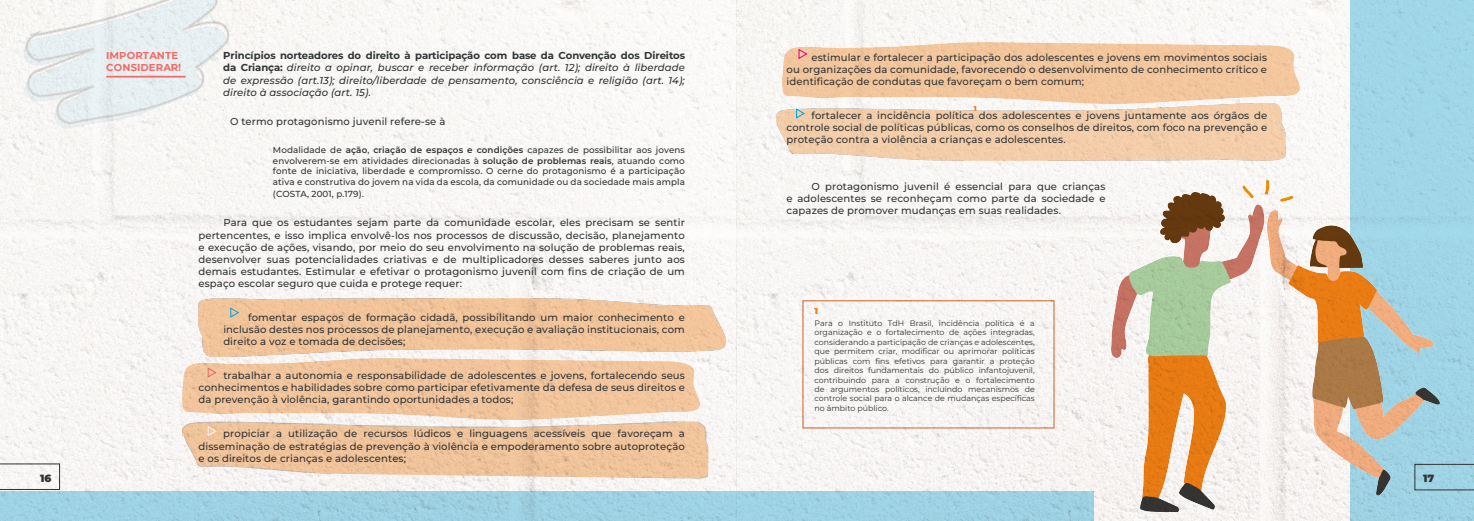
<style>
.page{position:relative;width:1474px;height:521px;background:#fff}
.page>*{position:absolute;margin:0;border:0;box-sizing:border-box;transform-origin:0 0}
.t1{font:100 10.5px "Montserrat";color:#343739}
.Estilo_de_parágrafo_1{font:100 10.06px/12.1px "Montserrat";letter-spacing:.01em;color:#343739;text-align:justify}
.Estilo_de_parágrafo_1-2{font:italic 100 10.06px/12.1px "Montserrat";letter-spacing:.01em;color:#343739;text-align:justify}
.t2{font:100 10.06px/12.1px "Montserrat";letter-spacing:.02em;color:#f16b67}
.Estilo_de_parágrafo_1-3{font:100 8.75px/10.5px "Montserrat";letter-spacing:.01em;color:#343739;text-align:justify}
.t3{font:100 8.75px "Montserrat";color:#f5852c}
.t4{font:100 7.88px/9.5px "Montserrat";color:#343739;text-align:justify}
.t5{font:100 7px "Montserrat";color:#f5852c}
.s1{font-style:normal}
.s2{font-weight:600}
</style>
<div class="page">
<img style="left:0;top:0;width:1473px;height:521px">
<hr style="left:106px;top:76px;width:80px;height:2px;background:#f16b67">
<p class="t2" style="left:106px;top:49px;width:76px">IMPORTANTE<br>CONSIDERAR!</p>
<p class="Estilo_de_parágrafo_1-2" style="left:223px;top:49px;width:463px"><span class="s1">Princípios norteadores do direito à participação com base da Convenção dos Direitos da Criança:</span> direito a opinar, buscar e receber informação (art. 12); direito à liberdade de expressão (art.13); direito/liberdade de pensamento, consciência e religião (art. 14); direito à associação (art. 15).</p>
<p class="Estilo_de_parágrafo_1" style="left:230px;top:115px;width:217px">O termo protagonismo juvenil refere-se à</p>
<p class="Estilo_de_parágrafo_1-3" style="left:273px;top:144px;width:413px">Modalidade de <span class="s2">ação</span>, <span class="s2">criação de espaços e condições</span> capazes de possibilitar aos jovens envolverem-se em atividades direcionadas à <span class="s2">solução de problemas reais</span>, atuando como fonte de iniciativa, liberdade e compromisso. O cerne do protagonismo é a participação ativa e construtiva do jovem na vida da escola, da comunidade ou da sociedade mais ampla</p>
<p class="Estilo_de_parágrafo_1-3" style="left:273px;top:188px;width:92px">(COSTA, 2001, p.179).</p>
<p class="Estilo_de_parágrafo_1" style="left:198px;top:217px;width:488px;text-indent:25px">Para que os estudantes sejam parte da comunidade escolar, eles precisam se sentir pertencentes, e isso implica envolvê-los nos processos de discussão, decisão, planejamento e execução de ações, visando, por meio do seu envolvimento na solução de problemas reais, desenvolver suas potencialidades criativas e de multiplicadores desses saberes junto aos demais estudantes. Estimular e efetivar o protagonismo juvenil com fins de criação de um espaço escolar seguro que cuida e protege requer:</p>
<p class="Estilo_de_parágrafo_1" style="left:223px;top:311px;width:463px;text-indent:25px">fomentar espaços de formação cidadã, possibilitando um maior conhecimento e inclusão destes nos processos de planejamento, execução e avaliação institucionais, com direito a voz e tomada de decisões;</p>
<p class="Estilo_de_parágrafo_1" style="left:198px;top:369px;width:488px;text-indent:25px">trabalhar a autonomia e responsabilidade de adolescentes e jovens, fortalecendo seus conhecimentos e habilidades sobre como participar efetivamente da defesa de seus direitos e da prevenção à violência, garantindo oportunidades a todos;</p>
<p class="Estilo_de_parágrafo_1" style="left:198px;top:427px;width:488px;text-indent:25px">propiciar a utilização de recursos lúdicos e linguagens acessíveis que favoreçam a disseminação de estratégias de prevenção à violência e empoderamento sobre autoproteção e os direitos de crianças e adolescentes;</p>
<p class="Estilo_de_parágrafo_1" style="left:786px;top:51px;width:482px;text-indent:25px">estimular e fortalecer a participação dos adolescentes e jovens em movimentos sociais ou organizações da comunidade, favorecendo o desenvolvimento de conhecimento crítico e identificação de condutas que favoreçam o bem comum;</p>
<p class="Estilo_de_parágrafo_1" style="left:786px;top:109px;width:482px;text-indent:25px">fortalecer a incidência política dos adolescentes e jovens juntamente aos órgãos de controle social de políticas públicas, como os conselhos de direitos, com foco na prevenção e proteção contra a violência a crianças e adolescentes.</p>
<p class="Estilo_de_parágrafo_1" style="left:786px;top:180px;width:320px;text-indent:25px">O protagonismo juvenil é essencial para que crianças e adolescentes se reconheçam como parte da sociedade e capazes de promover mudanças em suas realidades.</p>
<p class="t5" style="left:974px;top:103px;width:4px">1</p>
<p class="t3" style="left:814px;top:305px;width:5px">1</p>
<p class="t4" style="left:814px;top:318px;width:222px">Para o Instituto TdH Brasil, incidência política é a organização e o fortalecimento de ações integradas, considerando a participação de crianças e adolescentes, que permitem criar, modificar ou aprimorar políticas públicas com fins efetivos para garantir a proteção dos direitos fundamentais do público infantojuvenil, contribuindo para a construção e o fortalecimento de argumentos políticos, incluindo mecanismos de controle social para o alcance de mudanças específicas no âmbito público.</p>
<p class="t1" style="left:40px;top:471px;width:12px">16</p>
<p class="t1" style="left:1423px;top:471px;width:12px">17</p>
</div>
